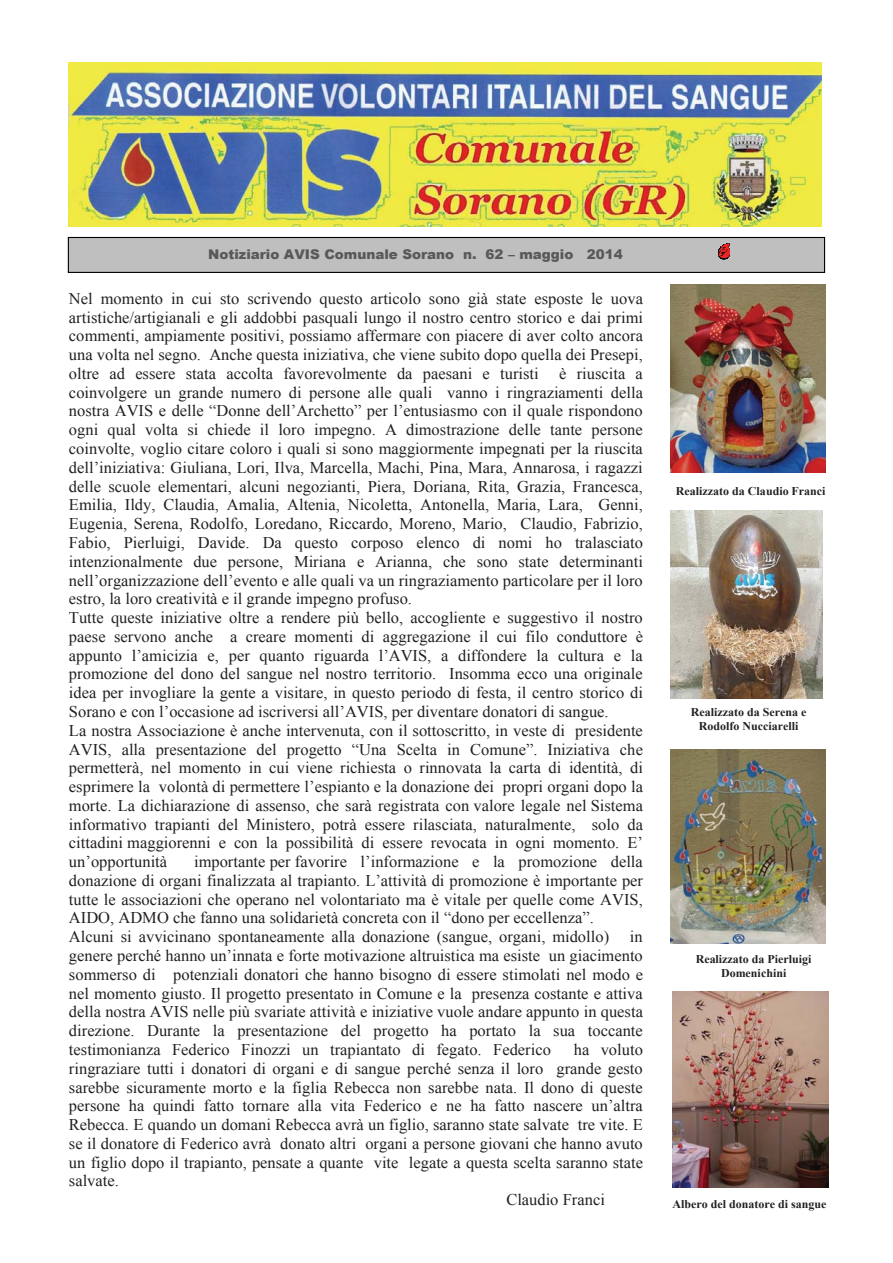
<style>
.page{position:relative;width:893px;height:1263px;background:#fff}
.page>*{position:absolute;margin:0;border:0;box-sizing:border-box;transform-origin:0 0}
.t1{font:16.35px/18.8px "Times New Roman";color:#231f20;text-align:justify}
.t2{font:900 13.35px "Arial";color:#58595b}
.t3{font:700 11.85px/14px "Times New Roman";color:#231f20;text-align:center}
</style>
<div class="page">
<svg style="left:68px;top:62px;width:758px;height:176px"></svg>
<img style="left:68px;top:63px;width:753px;height:163px">
<div style="left:68px;top:238px;width:756px;height:34px;background:#c0bfc0"></div>
<div style="left:68px;top:237px;width:757px;height:36px;border:1px solid #010202"></div>
<svg style="left:718px;top:243px;width:12px;height:17px"></svg>
<img style="left:672px;top:991px;width:156px;height:196px">
<img style="left:670px;top:510px;width:153px;height:188px">
<img style="left:670px;top:284px;width:155px;height:188px">
<img style="left:671px;top:750px;width:154px;height:194px">
<p class="t2" style="left:208px;top:245px;width:416px">Notiziario AVIS Comunale Sorano n. 62 – maggio 2014</p>
<p class="t1" style="left:69px;top:289px;width:575px">Nel momento in cui sto scrivendo questo articolo sono già state esposte le uova artistiche/artigianali e gli addobbi pasquali lungo il nostro centro storico e dai primi commenti, ampiamente positivi, possiamo affermare con piacere di aver colto ancora una volta nel segno. Anche questa iniziativa, che viene subito dopo quella dei Presepi, oltre ad essere stata accolta favorevolmente da paesani e turisti</p>
<p class="t1" style="left:69px;top:364px;width:575px;text-align:left;text-indent:490px">è riuscita a coinvolgere un grande numero di persone alle quali vanno i ringraziamenti della nostra AVIS e delle “Donne dell’Archetto” per l’entusiasmo con il quale rispondono ogni qual volta si chiede il loro impegno. A dimostrazione delle tante persone coinvolte, voglio citare coloro i quali si sono maggiormente impegnati per la riuscita dell’iniziativa: Giuliana, Lori, Ilva, Marcella, Machi, Pina, Mara, Annarosa, i ragazzi delle scuole elementari, alcuni negozianti, Piera, Doriana, Rita, Grazia, Francesca, Emilia, Ildy, Claudia, Amalia, Altenia, Nicoletta, Antonella, Maria, Lara, Genni, Eugenia, Serena, Rodolfo, Loredano, Riccardo, Moreno, Mario, Claudio, Fabrizio, Fabio, Pierluigi, Davide. Da questo corposo elenco di nomi ho tralasciato intenzionalmente due persone, Miriana e Arianna, che sono state determinanti nell’organizzazione dell’evento e alle quali va un ringraziamento particolare per il loro estro, la loro creatività e il grande impegno profuso.<br>Tutte queste iniziative oltre a rendere più bello, accogliente e suggestivo il nostro paese servono anche a creare momenti di aggregazione il cui filo conduttore è appunto l’amicizia e, per quanto riguarda l’AVIS, a diffondere la cultura e la promozione del dono del sangue nel nostro territorio. Insomma ecco una originale idea per invogliare la gente a visitare, in questo periodo di festa, il centro storico di Sorano e con l’occasione ad iscriversi all’AVIS, per diventare donatori di sangue.<br>La nostra Associazione è anche intervenuta, con il sottoscritto, in veste di presidente AVIS, alla presentazione del progetto “Una Scelta in Comune”. Iniziativa che permetterà, nel momento in cui viene richiesta o rinnovata la carta di identità, di esprimere la volontà di permettere l’espianto e la donazione dei propri organi dopo la morte. La dichiarazione di assenso, che sarà registrata con valore legale nel Sistema informativo trapianti del Ministero, potrà essere rilasciata, naturalmente, solo da cittadini maggiorenni e con la possibilità di essere revocata in ogni momento. E’ un’opportunità</p>
<p class="t1" style="left:69px;top:852px;width:575px;text-align:left;text-indent:125px">importante per favorire l’informazione e la promozione della donazione di organi finalizzata al trapianto. L’attività di promozione è importante per tutte le associazioni che operano nel volontariato ma è vitale per quelle come AVIS, AIDO, ADMO che fanno una solidarietà concreta con il “dono per eccellenza”.<br>Alcuni si avvicinano spontaneamente alla donazione (sangue, organi, midollo)</p>
<p class="t1" style="left:69px;top:927px;width:575px;text-indent:561px">in genere perché hanno un’innata e forte motivazione altruistica ma esiste un giacimento sommerso di potenziali donatori che hanno bisogno di essere stimolati nel modo e nel momento giusto. Il progetto presentato in Comune e la presenza costante e attiva della nostra AVIS nelle più svariate attività e iniziative vuole andare appunto in questa direzione. Durante la presentazione del progetto ha portato la sua toccante testimonianza Federico Finozzi un trapiantato di fegato. Federico</p>
<p class="t1" style="left:574px;top:1040px;width:71px">ha voluto</p>
<p class="t1" style="left:69px;top:1059px;width:575px">ringraziare tutti i donatori di organi e di sangue perché senza il loro grande gesto</p>
<p class="t1" style="left:69px;top:1078px;width:575px">sarebbe sicuramente morto e la figlia Rebecca non sarebbe nata. Il dono di queste</p>
<p class="t1" style="left:69px;top:1096px;width:575px">persone ha quindi fatto tornare alla vita Federico e ne ha fatto nascere un’altra</p>
<p class="t1" style="left:69px;top:1115px;width:575px">Rebecca. E quando un domani Rebecca avrà un figlio, saranno state salvate tre vite. E</p>
<p class="t1" style="left:69px;top:1134px;width:575px">se il donatore di Federico avrà donato altri organi a persone giovani che hanno avuto</p>
<p class="t1" style="left:69px;top:1153px;width:575px">un figlio dopo il trapianto, pensate a quante vite legate a questa scelta saranno state</p>
<p class="t1" style="left:69px;top:1172px;width:51px">salvate.</p>
<p class="t1" style="left:506px;top:1190px;width:100px">Claudio Franci</p>
<p class="t3" style="left:676px;top:484px;width:151px">Realizzato da Claudio Franci</p>
<p class="t3" style="left:691px;top:705px;width:117px">Realizzato da Serena e<br>Rodolfo Nucciarelli</p>
<p class="t3" style="left:696px;top:952px;width:117px">Realizzato da Pierluigi<br>Domenichini</p>
<p class="t3" style="left:672px;top:1197px;width:155px">Albero del donatore di sangue</p>
</div>
